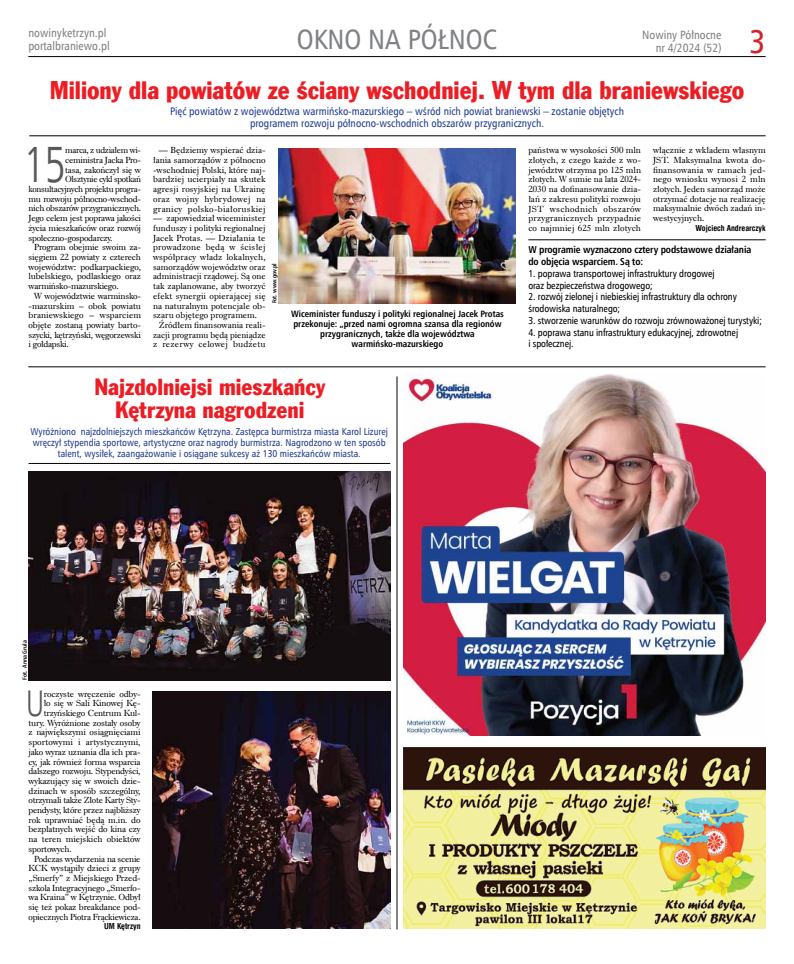
<style>
.page{position:relative;width:794px;height:964px;background:#fff}
.page>*{position:absolute;margin:0;border:0;box-sizing:border-box;transform-origin:0 0}
.t1{font:51px "Humnst 777 Lt Cn EU";color:#58595b;scale:.9 1}
.t2{font:37.1px "Humnst 777 Lt Cn EU";color:#58595b;scale:.9 1}
.t3{font:33px "Humnst 777 Cn EU";color:#d2232a}
.t4{font:28px "Humnst 777 Cn EU";color:#808285}
.t5{font:25px "Frank Goth Cn EU";color:#ed1d24}
.t6{font:23px/23px "Frank Goth Cn EU";color:#ed1d24;text-align:center}
.t7{font:12px/13px "Humnst 777 Cn EU";color:#808285}
.t8{font:11px/12px "Humnst 777 Cn EU";color:#25408f;text-align:center}
.t9{font:10px/11.8px "Humnst 777 Cn EU";letter-spacing:-.01em;color:#000}
.t10{font:10px/11px "Humnst 777 Cn EU";color:#25408f;text-align:center}
.t11{font:700 10px/11.8px "Humnst 777 Cn EU";letter-spacing:-.01em;color:#000}
.t12{font:700 9.2px/10px "Humnst 777 Cn EU";color:#000;text-align:center}
.t13{font:9.1px/9.7px "Dutch 766 EU";letter-spacing:-.015em;color:#000;text-align:justify}
.t14{font:9.1px "Dutch 766 EU";letter-spacing:-.035em;color:#000}
.t15{font:9.1px "Dutch 766 EU";letter-spacing:.01em;color:#000}
.t16{font:9.1px "Dutch 766 EU";letter-spacing:.005em;color:#000}
.t17{font:9.1px "Dutch 766 EU";letter-spacing:.025em;color:#000}
.t18{font:9.1px "Dutch 766 EU";letter-spacing:.015em;color:#000}
.t19{font:700 8px "Swis 721 Cn EU";color:#000}
.t20{font:700 6px "Humnst 777 Cn EU";color:#000}
</style>
<div class="page">
<hr style="left:28px;top:56px;width:737px;height:1px;background:#000">
<hr style="left:28px;top:367px;width:737px;height:1px;background:#000">
<hr style="left:29px;top:463px;width:361px;height:1px;background:#000">
<hr style="left:29px;top:136px;width:736px;height:1px;background:#000">
<hr style="left:528px;top:240px;width:237px;height:1px;background:#000">
<hr style="left:397px;top:376px;width:1px;height:553px;background:#000">
<img style="left:403px;top:747px;width:362px;height:181px">
<img style="left:403px;top:373px;width:362px;height:362px">
<img style="left:153px;top:691px;width:238px;height:237px">
<img style="left:28px;top:471px;width:363px;height:209px">
<img style="left:278px;top:148px;width:237px;height:155px">
<h3 class="t4" style="left:297px;top:22px;width:17px">okno</h3>
<h3 class="t4" style="left:368px;top:22px;width:97px">na północ</h3>
<h3 class="t7" style="left:28px;top:27px;width:83px">nowinyketrzyn.pl portalbraniewo.pl</h3>
<h3 class="t7" style="left:642px;top:28px;width:81px">Nowiny Północne</h3>
<h3 class="t3" style="left:749px;top:21px;width:18px">3</h3>
<h3 class="t7" style="left:655px;top:41px;width:67px">nr 4/2024 (52)</h3>
<h3 class="t5" style="left:50px;top:73px;width:696px">Miliony dla powiatów ze ściany wschodniej. W tym dla braniewskiego</h3>
<h1 class="t1" style="left:24px;top:133px;width:49px">15</h1>
<p class="t14" style="left:65px;top:145px;width:77px">marca, z udziałem wi-</p>
<p class="t13" style="left:65px;top:155px;width:77px">ceministra Jacka Pro-</p>
<p class="t13" style="left:65px;top:165px;width:77px">tasa, zakończył się w</p>
<p class="t14" style="left:65px;top:174px;width:77px">Olsztynie cykl spotkań</p>
<p class="t14" style="left:29px;top:183px;width:114px">konsultacyjnych projektu progra-</p>
<p class="t13" style="left:29px;top:194px;width:114px">mu rozwoju północno-wschod-</p>
<p class="t13" style="left:29px;top:204px;width:114px">nich obszarów przygranicznych.</p>
<p class="t13" style="left:29px;top:213px;width:114px">Jego celem jest poprawa jakości</p>
<p class="t13" style="left:29px;top:223px;width:114px">życia mieszkańców oraz rozwój</p>
<p class="t13" style="left:29px;top:233px;width:85px">społeczno-gospodarczy.</p>
<p class="t13" style="left:34px;top:242px;width:108px">Program obejmie swoim za-</p>
<p class="t13" style="left:29px;top:252px;width:114px">sięgiem 22 powiaty z czterech</p>
<p class="t13" style="left:29px;top:262px;width:114px">województw: podkarpackiego,</p>
<p class="t13" style="left:29px;top:272px;width:114px">lubelskiego, podlaskiego oraz</p>
<p class="t13" style="left:29px;top:281px;width:92px">warmińsko-mazurskiego.</p>
<p class="t13" style="left:34px;top:291px;width:108px">W województwie warminsko-</p>
<p class="t13" style="left:29px;top:301px;width:114px">-mazurskim – obok powiatu</p>
<p class="t16" style="left:29px;top:309px;width:114px">braniewskiego – wsparciem</p>
<p class="t13" style="left:29px;top:320px;width:114px">objęte zostaną powiaty barto-</p>
<p class="t13" style="left:29px;top:330px;width:114px">szycki, kętrzyński, węgorzewski</p>
<p class="t13" style="left:29px;top:339px;width:42px">i gołdapski.</p>
<p class="t8" style="left:170px;top:105px;width:455px">Pięć powiatów z województwa warmińsko-mazurskiego – wśród nich powiat braniewski – zostanie objętych programem rozwoju północno-wschodnich obszarów przygranicznych.</p>
<p class="t13" style="left:528px;top:145px;width:114px">państwa w wysokości 500 mln złotych, z czego każde z wo&shy;jewództw otrzyma po 125 mln złotych. W sumie na lata 2024- 2030 na dofinansowanie dzia&shy;łań z zakresu polityki rozwoju JST wschodnich obszarów przygranicznych przypadnie co najmniej 625 mln złotych</p>
<p class="t13" style="left:653px;top:145px;width:114px">włącznie z wkładem własnym JST. Maksymalna kwota do&shy;finansowania w ramach jed&shy;nego wniosku wynosi 2 mln złotych. Jeden samorząd może otrzymać dotacje na realizację maksymalnie dwóch zadań in&shy;westycyjnych.</p>
<p class="t13" style="left:153px;top:145px;width:114px;text-indent:6px">— Będziemy wspierać dzia&shy;łania samorządów z północno -wschodniej Polski, które naj&shy;bardziej ucierpiały na skutek agresji rosyjskiej na Ukrainę oraz wojny hybrydowej na granicy polsko-białoruskiej</p>
<p class="t13" style="left:153px;top:213px;width:114px">— zapowiedział wiceminister</p>
<p class="t13" style="left:153px;top:223px;width:114px">funduszy i polityki regionalnej</p>
<p class="t15" style="left:153px;top:232px;width:114px">Jacek Protas. — Działania te</p>
<p class="t17" style="left:153px;top:242px;width:114px">prowadzone będą w ścisłej</p>
<p class="t18" style="left:153px;top:251px;width:114px">współpracy władz lokalnych,</p>
<p class="t13" style="left:153px;top:262px;width:114px">samorządów województw oraz</p>
<p class="t13" style="left:153px;top:272px;width:114px">administracji rządowej. Są one</p>
<p class="t13" style="left:153px;top:281px;width:114px">tak zaplanowane, aby tworzyć</p>
<p class="t15" style="left:153px;top:290px;width:114px">efekt synergii opierającej się</p>
<p class="t13" style="left:153px;top:301px;width:114px">na naturalnym potencjale ob-</p>
<p class="t13" style="left:153px;top:310px;width:106px">szaru objętego programem.</p>
<p class="t13" style="left:159px;top:320px;width:108px">Źródłem finansowania reali-</p>
<p class="t13" style="left:153px;top:330px;width:114px">zacji programu będą pieniądze</p>
<p class="t17" style="left:153px;top:339px;width:114px">z rezerwy celowej budżetu</p>
<p class="t19" style="left:695px;top:223px;width:71px">Wojciech Andrearczyk</p>
<p class="t11" style="left:528px;top:244px;width:224px">W programie wyznaczono cztery podstawowe działania do objęcia wsparciem. Są to:</p>
<p class="t9" style="left:528px;top:267px;width:188px">1. poprawa transportowej infrastruktury drogowej oraz bezpieczeństwa drogowego;</p>
<p class="t9" style="left:528px;top:291px;width:210px">2. rozwój zielonej i niebieskiej infrastruktury dla ochrony środowiska naturalnego;</p>
<p class="t9" style="left:528px;top:314px;width:235px">3. stworzenie warunków do rozwoju zrównoważonej turystyki;</p>
<p class="t9" style="left:528px;top:326px;width:211px">4. poprawa stanu infrastruktury edukacyjnej, zdrowotnej i społecznej.</p>
<p class="t20" style="left:271px;top:303px;width:42px;rotate:-90deg">Fot. www.gov.pl</p>
<p class="t12" style="left:291px;top:309px;width:214px">Wiceminister funduszy i polityki regionalnej Jacek Protas przekonuje: „przed nami ogromna szansa dla regionów przygranicznych, także dla województwa warmińsko-mazurskiego</p>
<h3 class="t6" style="left:94px;top:376px;width:233px">Najzdolniejsi mieszkańcy<br>Kętrzyna nagrodzeni</h3>
<p class="t10" style="left:31px;top:426px;width:359px">Wyróżniono najzdolniejszych mieszkańców Kętrzyna. Zastępca burmistrza miasta Karol Lizurej wręczył stypendia sportowe, artystyczne oraz nagrody burmistrza. Nagrodzono w ten sposób talent, wysiłek, zaangażowanie i osiągane sukcesy aż 130 mieszkańców miasta.</p>
<p class="t20" style="left:21px;top:680px;width:41px;rotate:-90deg">Fot. Anna Grula</p>
<h2 class="t2" style="left:26px;top:680px;width:22px">U</h2>
<p class="t13" style="left:44px;top:689px;width:98px">roczyste wręczenie odby-</p>
<p class="t13" style="left:44px;top:698px;width:98px">ło się w Sali Kinowej Kę-</p>
<p class="t13" style="left:44px;top:708px;width:98px">trzyńskiego Centrum Kul-</p>
<p class="t13" style="left:29px;top:718px;width:113px">tury. Wyróżnione zostały osoby</p>
<p class="t13" style="left:29px;top:727px;width:113px">z największymi osiągnięciami</p>
<p class="t16" style="left:29px;top:736px;width:113px">sportowymi i artystycznymi,</p>
<p class="t13" style="left:29px;top:747px;width:114px">jako wyraz uznania dla ich pra-</p>
<p class="t13" style="left:29px;top:757px;width:113px">cy, jak również forma wsparcia</p>
<p class="t13" style="left:29px;top:766px;width:113px">dalszego rozwoju. Stypendyści,</p>
<p class="t13" style="left:29px;top:776px;width:114px">wykazujący się w swoich dzie-</p>
<p class="t13" style="left:29px;top:786px;width:113px">dzinach w sposób szczególny,</p>
<p class="t13" style="left:29px;top:795px;width:114px">otrzymali także Złote Karty Sty-</p>
<p class="t13" style="left:29px;top:805px;width:113px">pendysty, które przez najbliższy</p>
<p class="t13" style="left:29px;top:815px;width:113px">rok uprawniać będą m.in. do</p>
<p class="t13" style="left:29px;top:824px;width:113px">bezpłatnych wejść do kina czy</p>
<p class="t13" style="left:29px;top:834px;width:114px">na teren miejskich obiektów</p>
<p class="t13" style="left:29px;top:844px;width:45px">sportowych.</p>
<p class="t13" style="left:34px;top:854px;width:108px">Podczas wydarzenia na scenie</p>
<p class="t13" style="left:29px;top:863px;width:113px">KCK wystąpiły dzieci z grupy</p>
<p class="t13" style="left:29px;top:873px;width:114px">„Smerfy” z Miejskiego Przed-</p>
<p class="t13" style="left:29px;top:883px;width:114px">szkola Integracyjnego „Smerfo-</p>
<p class="t13" style="left:29px;top:892px;width:114px">wa Kraina” w Kętrzynie. Odbył</p>
<p class="t13" style="left:29px;top:902px;width:114px">się też pokaz breakdance pod-</p>
<p class="t13" style="left:29px;top:912px;width:113px">opiecznych Piotra Frąckiewicza.</p>
<p class="t19" style="left:104px;top:922px;width:38px">UM Kętrzyn</p>
</div>
